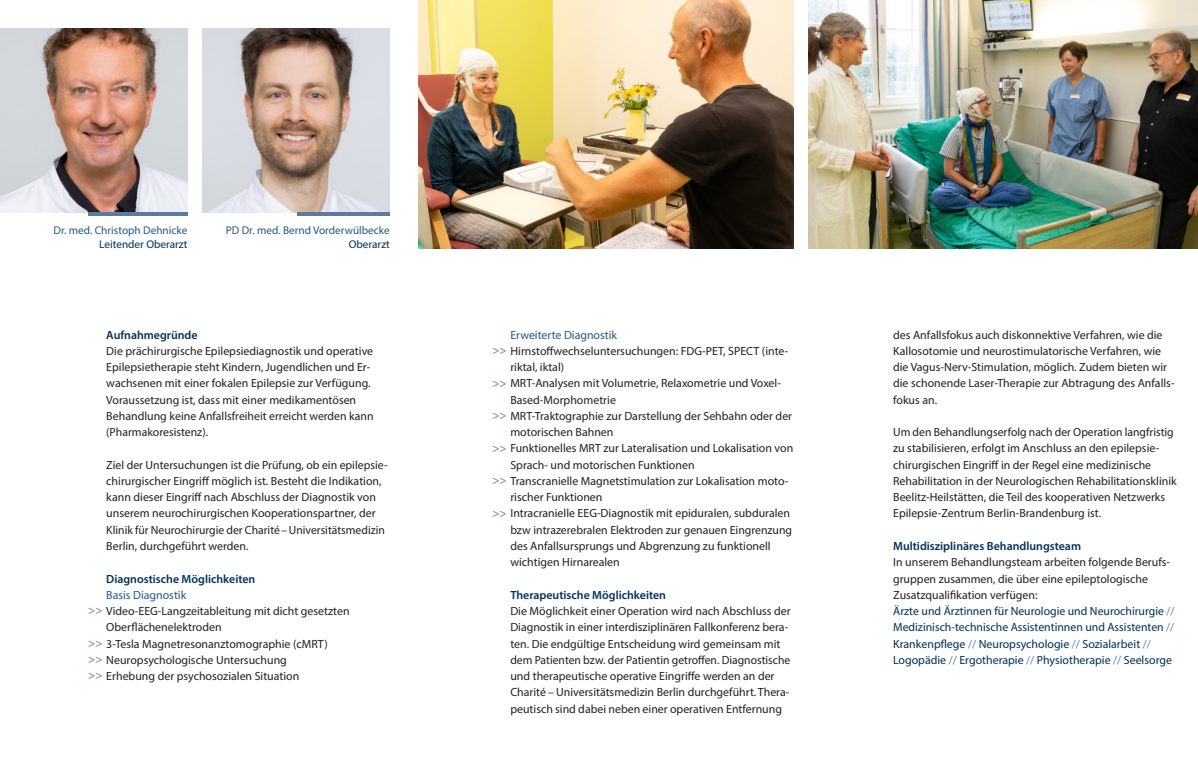
<style>
.page{position:relative;width:1198px;height:780px;background:#fff}
.page>*{position:absolute;margin:0;border:0;box-sizing:border-box;transform-origin:0 0}
.Fließtext{font:11.88px/16.2px "Myriad Pro";color:#231f20}
.Fließtext-2{font:11.88px/16.2px "Myriad Pro";color:#002f5b}
.Fließtext-3{font:600 11.88px "Myriad Pro";color:#002f5b}
.Fließtext-4{font:11.88px "Myriad Pro";color:#255882}
.t1{font:11.25px "Myriad Pro";color:#255882}
.t2{font:11.25px "Myriad Pro";color:#002f5b}
.s1{font-weight:600;color:#7590b1}
.s2{color:#5b7ba1}
</style>
<div class="page">
<img style="left:418px;top:0;width:376px;height:248px">
<img style="left:808px;top:0;width:390px;height:248px">
<img style="left:0;top:28px;width:187px;height:185px">
<hr style="left:88px;top:213px;width:99px;height:3px;background:#5b7ba1">
<img style="left:202px;top:28px;width:188px;height:185px">
<hr style="left:298px;top:213px;width:92px;height:3px;background:#5b7ba1">
<p class="t1" style="left:54px;top:224px;width:135px">Dr. med. Christoph Dehnicke</p>
<p class="t2" style="left:99px;top:237px;width:90px">Leitender Oberarzt</p>
<p class="t1" style="left:226px;top:224px;width:165px">PD Dr. med. Bernd Vorderwülbecke</p>
<p class="t2" style="left:349px;top:237px;width:43px">Oberarzt</p>
<p class="Fließtext-3" style="left:106px;top:327px;width:93px">Aufnahmegründe</p>
<p class="Fließtext" style="left:106px;top:342px;width:268px">Die prächirurgische Epilepsiediagnostik und operative<br>Epilepsietherapie steht Kindern, Jugendlichen und Er&shy;wachsenen mit einer fokalen Epilepsie zur Verfügung.</p>
<p class="Fließtext" style="left:106px;top:391px;width:269px">Voraussetzung ist, dass mit einer medikamentösen<br>Behandlung keine Anfallsfreiheit erreicht werden kann (Pharmakoresistenz).</p>
<p class="Fließtext" style="left:106px;top:456px;width:283px">Ziel der Untersuchungen ist die Prüfung, ob ein epilepsie&shy;chirurgischer Eingriff möglich ist. Besteht die Indikation, kann dieser Eingriff nach Abschluss der Diagnostik von unserem neurochirurgischen Kooperationspartner, der Klinik für Neurochirurgie der Charité – Universitätsmedizin Berlin, durchgeführt werden.</p>
<p class="Fließtext-3" style="left:106px;top:571px;width:151px">Diagnostische Möglichkeiten</p>
<p class="Fließtext-4" style="left:106px;top:587px;width:81px">Basis Diagnostik</p>
<p class="Fließtext" style="left:106px;top:602px;width:245px;text-indent:-18px"><span class="s1">&gt;&gt;</span> Video-EEG-Langzeitableitung mit dicht gesetzten<br>Oberflächenelektroden</p>
<p class="Fließtext" style="left:88px;top:635px;width:241px"><span class="s1">&gt;&gt;</span> 3-Tesla Magnetresonanztomographie (cMRT)</p>
<p class="Fließtext" style="left:88px;top:651px;width:200px"><span class="s1">&gt;&gt;</span> Neuropsychologische Untersuchung</p>
<p class="Fließtext" style="left:88px;top:667px;width:212px"><span class="s1">&gt;&gt;</span> Erhebung der psychosozialen Situation</p>
<p class="Fließtext-4" style="left:510px;top:327px;width:108px">Erweiterte Diagnostik</p>
<p class="Fließtext" style="left:510px;top:342px;width:279px;text-indent:-18px"><span class="s1">&gt;&gt;</span> Hirnstoffwechseluntersuchungen: FDG-PET, SPECT (inte&shy;riktal, iktal)</p>
<p class="Fließtext" style="left:510px;top:375px;width:272px;text-indent:-18px"><span class="s1">&gt;&gt;</span> MRT-Analysen mit Volumetrie, Relaxometrie und Voxel-<br>Based-Morphometrie</p>
<p class="Fließtext" style="left:510px;top:407px;width:283px;text-indent:-18px"><span class="s1">&gt;&gt;</span> MRT-Traktographie zur Darstellung der Sehbahn oder der motorischen Bahnen</p>
<p class="Fließtext" style="left:510px;top:440px;width:284px;text-indent:-18px"><span class="s1">&gt;&gt;</span> Funktionelles MRT zur Lateralisation und Lokalisation von<br>Sprach- und motorischen Funktionen</p>
<p class="Fließtext" style="left:510px;top:472px;width:279px;text-indent:-18px"><span class="s1">&gt;&gt;</span> Transcranielle Magnetstimulation zur Lokalisation moto&shy;rischer Funktionen</p>
<p class="Fließtext" style="left:510px;top:505px;width:283px;text-indent:-18px"><span class="s1">&gt;&gt;</span> Intracranielle EEG-Diagnostik mit epiduralen, subduralen bzw intrazerebralen Elektroden zur genauen Eingrenzung des Anfallsursprungs und Abgrenzung zu funktionell wichtigen Hirnarealen</p>
<p class="Fließtext-3" style="left:510px;top:587px;width:157px">Therapeutische Möglichkeiten</p>
<p class="Fließtext" style="left:510px;top:602px;width:282px">Die Möglichkeit einer Operation wird nach Abschluss der Diagnostik in einer interdisziplinären Fallkonferenz bera&shy;ten. Die endgültige Entscheidung wird gemeinsam mit dem Patienten bzw. der Patientin getroffen. Diagnostische und therapeutische operative Eingriffe werden an der Charité – Universitätsmedizin Berlin durchgeführt. Thera&shy;peutisch sind dabei neben einer operativen Entfernung</p>
<p class="Fließtext" style="left:893px;top:326px;width:283px">des Anfallsfokus auch diskonnektive Verfahren, wie die Kallosotomie und neurostimulatorische Verfahren, wie die Vagus-Nerv-Stimulation, möglich. Zudem bieten wir die schonende Laser-Therapie zur Abtragung des Anfalls&shy;fokus an.</p>
<p class="Fließtext" style="left:893px;top:424px;width:285px">Um den Behandlungserfolg nach der Operation langfristig zu stabilisieren, erfolgt im Anschluss an den epilepsie&shy;chirurgischen Eingriff in der Regel eine medizinische Rehabilitation in der Neurologischen Rehabilitationsklinik Beelitz-Heilstätten, die Teil des kooperativen Netzwerks Epilepsie-Zentrum Berlin-Brandenburg ist.</p>
<p class="Fließtext-3" style="left:893px;top:538px;width:189px">Multidisziplinäres Behandlungsteam</p>
<p class="Fließtext" style="left:893px;top:554px;width:278px">In unserem Behandlungsteam arbeiten folgende Berufs&shy;gruppen zusammen, die über eine epileptologische<br>Zusatzqualifikation verfügen:</p>
<p class="Fließtext-2" style="left:893px;top:602px;width:283px">Ärzte und Ärztinnen für Neurologie und Neurochirurgie <span class="s2">// </span>Medizinisch-technische Assistentinnen und Assistenten <span class="s2">// </span>Krankenpflege <span class="s2">//</span> Neuropsychologie <span class="s2">//</span> Sozialarbeit <span class="s2">// </span>Logopädie <span class="s2">//</span> Ergotherapie <span class="s2">//</span> Physiotherapie <span class="s2">//</span> Seelsorge</p>
</div>
